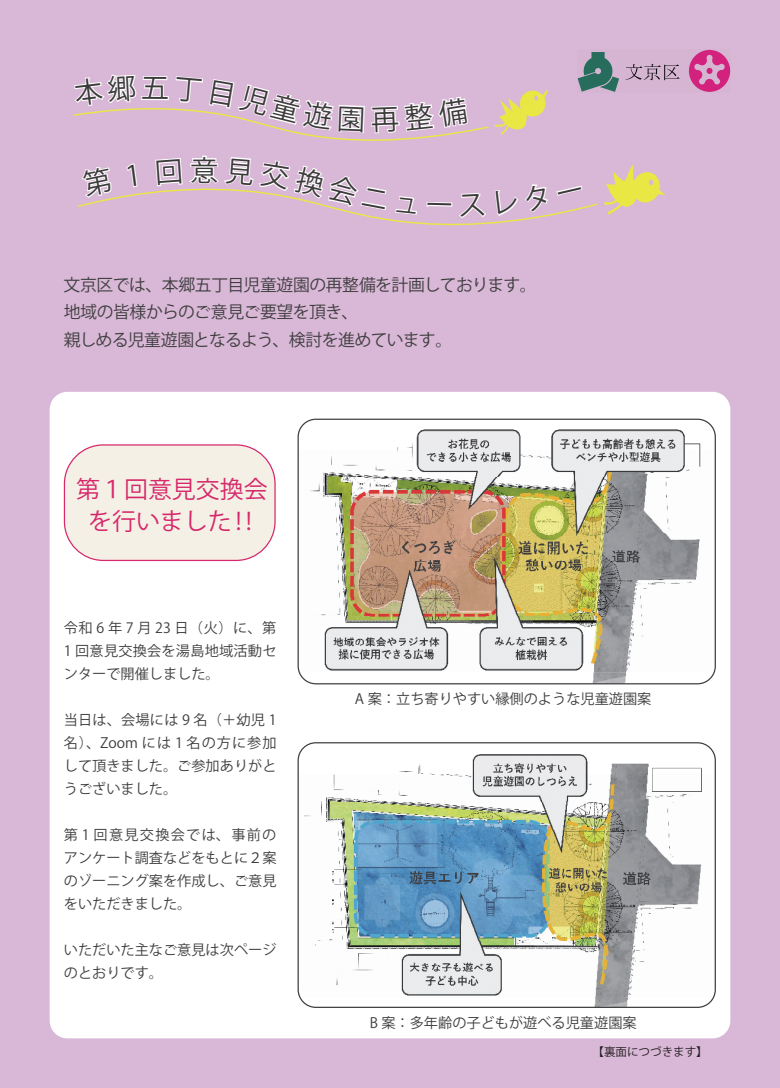
<style>
.page{position:relative;width:780px;height:1088px;background:#d9b7d6}
.page>*{position:absolute;margin:0;border:0;box-sizing:border-box;transform-origin:0 0}
.t1{font:28.38px "Koz Go Pr 6 N";color:#3d3a3b}
.t2{font:23.88px/31.9px "Koz Go Pr 6 N";color:#d6276a;text-align:center}
.t3{font:16.88px/27.5px "Koz Go Pr 6 N";letter-spacing:-.03em;color:#3e3e3f}
.t4{font:14.12px/23px "Koz Go Pr 6 N";color:#3e3e3f;text-align:justify}
.t5{font:11.5px "Koz Go Pr 6 N";color:#231f20}
</style>
<div class="page">
<div style="left:50px;top:392px;width:680px;height:646px;background:#fff;border-radius:18px"></div>
<img style="left:577px;top:50px;width:153px;height:42px">
<div style="left:64px;top:445px;width:211px;height:115px;background:#f4f0e6;border-radius:39px"></div>
<div style="left:64px;top:444px;width:211px;height:117px;border:1px solid #d6276a;border-radius:39px"></div>
<img style="left:306px;top:419px;width:401px;height:3px">
<img style="left:299px;top:422px;width:415px;height:262px">
<div style="left:297px;top:419px;width:418px;height:265px;border:1px solid #3e3e3f;border-radius:18px"></div>
<img style="left:304px;top:743px;width:405px;height:4px">
<img style="left:299px;top:747px;width:416px;height:250px">
<img style="left:300px;top:997px;width:413px;height:10px">
<div style="left:297px;top:742px;width:418px;height:266px;border:1px solid #3e3e3f;border-radius:18px"></div>
<svg style="left:78px;top:165px;width:587px;height:61px"></svg>
<svg style="left:73px;top:89px;width:475px;height:52px"></svg>
<h1 class="t1" style="left:141px;top:72px;width:30px">五</h1>
<h1 class="t1" style="left:190px;top:154px;width:30px">意</h1>
<p class="t3" style="left:64px;top:271px;width:474px">文京区では、本郷五丁目児童遊園の再整備を計画しております。地域の皆様からのご意見ご要望を頂き、<br>親しめる児童遊園となるよう、検討を進めています。</p>
<h2 class="t2" style="left:76px;top:473px;width:193px">第１回意見交換会を行いました‼</h2>
<p class="t4" style="left:64px;top:616px;width:214px">令和 6 年 7 月 23 日（火）に、第1 回意見交換会を湯島地域活動センターで開催しました。</p>
<p class="t4" style="left:64px;top:708px;width:214px">当日は、会場には 9 名（＋幼児 1名）、Zoom には 1 名の方に参加して頂きました。ご参加ありがとうございました。</p>
<p class="t4" style="left:64px;top:823px;width:214px">第 1 回意見交換会では、事前のアンケート調査などをもとに２案のゾーニング案を作成し、ご意見をいただきました。</p>
<p class="t4" style="left:64px;top:939px;width:214px">いただいた主なご意見は次ページのとおりです。</p>
<p class="t4" style="left:355px;top:687px;width:298px">A 案：立ち寄りやすい縁側のような児童遊園案</p>
<p class="t4" style="left:369px;top:1011px;width:268px">B 案：多年齢の子どもが遊べる児童遊園案</p>
<p class="t5" style="left:592px;top:1045px;width:117px">【裏面につづきます】</p>
</div>
